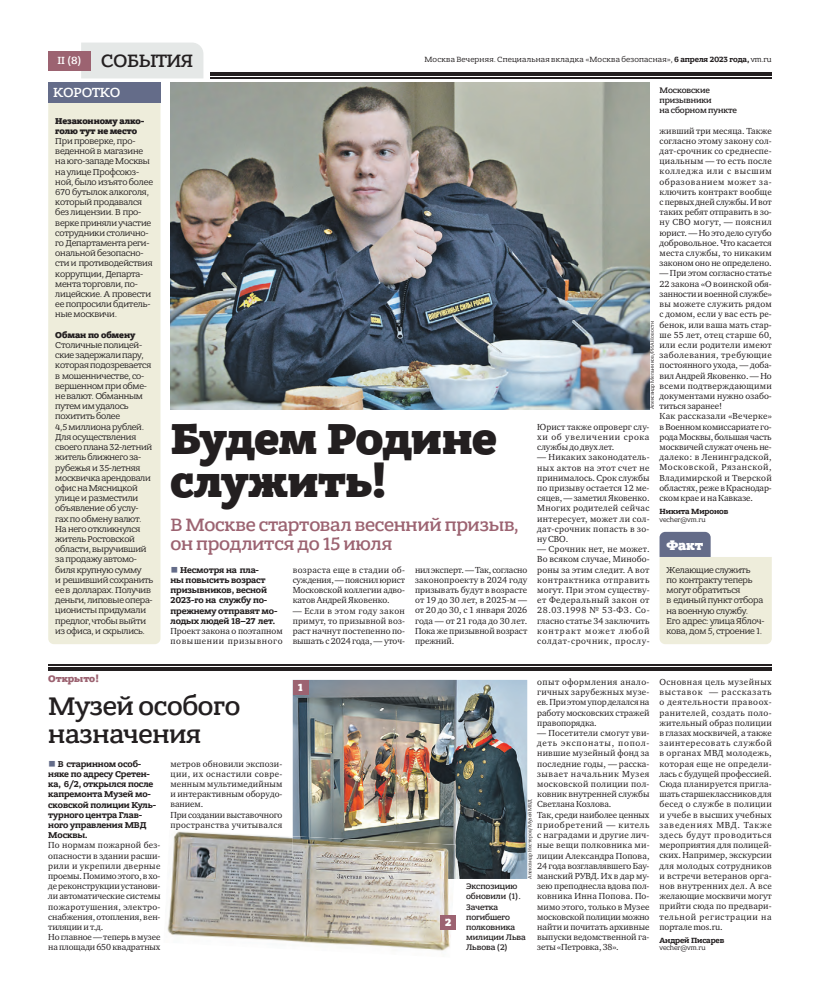
<style>
.page{position:relative;width:820px;height:993px;background:#fff}
.page>*{position:absolute;margin:0;border:0;box-sizing:border-box;transform-origin:0 0}
.t1{font:800 46px/43px "Bandera Pro";letter-spacing:-.015em;color:#231f20}
.t2{font:500 27px/27px "Bandera Pro";letter-spacing:-.01em;color:#231f20}
.t3{font:500 19px/19px "Bandera Pro";letter-spacing:-.01em;color:#9c6371}
.t4{font:500 19px "Bandera Pro";letter-spacing:-.025em;color:#231f20}
.t5{font:500 14px "Bandera Pro";letter-spacing:-.01em;color:#fff}
.t6{font:800 14px "Bandera Pro";color:#fff}
.t7{font:800 11px "Bandera Pro";color:#fff}
.t8{font:800 10px "Bandera Pro";letter-spacing:-.005em;color:#9c6371}
.t9{font:9px/10.2px "Charter ITC";letter-spacing:.005em;color:#231f20;text-align:justify}
.t10{font:9px/10.2px "Bandera Pro";letter-spacing:-.025em;color:#231f20}
.t11{font:700 9px/10.2px "Bandera Pro";letter-spacing:-.01em;color:#231f20}
.t12{font:800 9px/10.2px "Bandera Pro";letter-spacing:-.01em;color:#231f20}
.t13{font:500 8.5px/10.2px "Bandera Pro";letter-spacing:-.01em;color:#231f20}
.t14{font:8px "Bandera Pro";letter-spacing:.02em;color:#231f20}
.t15{font:700 8px "Bandera Pro";letter-spacing:-.01em;color:#231f20}
.t16{font:7px "Bandera Pro";letter-spacing:-.01em;color:#231f20}
.t17{font:5px "Bandera Pro";letter-spacing:-.005em;color:#231f20}
.s1{font-size:11px;color:#fff}
.s2{font-weight:700}
.s3{font-family:"PF Din Text Cond Pro X Black";font-weight:400;color:#646c89}
</style>
<div class="page">
<div style="left:81px;top:43px;width:122px;height:35px;background:#e5e8e7"></div>
<div style="left:48px;top:51px;width:43px;height:19px;background:#9c6371"></div>
<hr style="left:210px;top:72px;width:561px;height:1px;background:#231f20">
<hr style="left:210px;top:75px;width:561px;height:1px;background:#231f20">
<hr style="left:210px;top:77px;width:561px;height:1px;background:#231f20">
<svg style="left:659px;top:531px;width:112px;height:113px;background:#e2e2d7"></svg>
<div style="left:48px;top:103px;width:112px;height:541px;background:#eeeddb"></div>
<div style="left:48px;top:83px;width:112px;height:20px;background:#646c89"></div>
<hr style="left:48px;top:664px;width:723px;height:1px;background:#231f20">
<hr style="left:48px;top:667px;width:723px;height:1px;background:#231f20">
<hr style="left:48px;top:669px;width:723px;height:1px;background:#231f20">
<img style="left:170px;top:83px;width:479px;height:326px">
<img style="left:292px;top:679px;width:235px;height:199px">
<img style="left:167px;top:829px;width:287px;height:122px">
<img style="left:292px;top:835px;width:164px;height:43px">
<div style="left:292px;top:679px;width:16px;height:15px;background:#9c6371"></div>
<div style="left:440px;top:914px;width:16px;height:15px;background:#9c6371"></div>
<h3 class="t4" style="left:58px;top:49px;width:137px"><span class="s1">II (8)</span> СОБЫТИЯ</h3>
<p class="t14" style="left:424px;top:55px;width:348px">Москва Вечерняя. Специальная вкладка «Москва безопасная», <span class="s2">6 апреля 2023 года,</span> vm.ru</p>
<p class="t13" style="left:659px;top:85px;width:79px">Московские призывники<br>на сборном пункте</p>
<h3 class="t5" style="left:53px;top:84px;width:69px">КОРОТКО</h3>
<p class="t12" style="left:55px;top:116px;width:91px">Незаконному алко&shy;голю тут не место</p>
<p class="t10" style="left:55px;top:136px;width:99px">При проверке, про&shy;веденной в магазине на юго-западе Москвы на улице Профсоюз&shy;ной, было изъято более<br>670 бутылок алкоголя, который продавался без лицензии. В про&shy;верке приняли участие сотрудники столично&shy;го Департамента реги&shy;ональной безопасно&shy;сти и противодействия коррупции, Департа&shy;мента торговли, по&shy;лицейские. А провести ее попросили бдитель&shy;ные москвичи.</p>
<p class="t12" style="left:55px;top:330px;width:81px">Обман по обмену</p>
<p class="t10" style="left:55px;top:340px;width:100px">Столичные полицей&shy;ские задержали пару, которая подозревается в мошенничестве, со&shy;вершенном при обме&shy;не валют. Обманным путем им удалось похитить более<br>4,5 миллиона рублей.<br>Для осуществления своего плана 32-летний житель ближнего за&shy;рубежья и 35-летняя москвичка арендовали офис на Мясницкой улице и разместили объявление об услу&shy;гах по обмену валют.<br>На него откликнулся житель Ростовской области, выручивший за продажу автомо&shy;биля крупную сумму<br>и решивший сохранить ее в долларах. Получив деньги, липовые опера&shy;ционисты придумали предлог, чтобы выйти из офиса, и скрылись.</p>
<p class="t8" style="left:48px;top:672px;width:53px">Открыто!</p>
<p class="t9" style="left:659px;top:125px;width:114px">живший три месяца. Также согласно этому закону сол&shy;дат-срочник со среднеспе&shy;циальным — то есть после колледжа или с высшим образованием может за&shy;ключить контракт вообще с первых дней службы. И вот таких ребят отправить в зо&shy;ну СВО могут, — пояснил юрист. — Но это дело сугубо добровольное. Что касается места службы, то никаким законом оно не определено.</p>
<p class="t9" style="left:659px;top:268px;width:114px;text-align:left">— При этом согласно статье<br>22 закона «О воинской обя&shy;занности и военной службе» вы можете служить рядом с домом, если у вас есть ре&shy;бенок, или ваша мать стар&shy;ше 55 лет, отец старше 60, или если родители имеют заболевания, требующие постоянного ухода, — доба&shy;вил Андрей Яковенко. — Но всеми подтверждающими документами нужно озабо&shy;титься заранее!<br>Как рассказали «Вечерке» в Военном комиссариате го&shy;рода Москвы, большая часть москвичей служат очень не&shy;далеко: в Ленинградской,<br>Московской, Рязанской,<br>Владимирской и Тверской областях, реже в Краснодар&shy;ском крае и на Кавказе.</p>
<p class="t15" style="left:659px;top:506px;width:70px">Никита Миронов</p>
<p class="t16" style="left:659px;top:515px;width:48px">vecher@vm.ru</p>
<p class="t17" style="left:648px;top:409px;width:90px;rotate:-90deg">Александр Мельников/РИА Новости</p>
<h1 class="t1" style="left:170px;top:419px;width:328px">Будем Родине служить!</h1>
<h3 class="t3" style="left:170px;top:515px;width:350px">В Москве стартовал весенний призыв, он продлится до 15 июля</h3>
<p class="t9" style="left:537px;top:421px;width:114px">Юрист также опроверг слу&shy;хи об увеличении срока службы до двух лет.</p>
<p class="t9" style="left:537px;top:452px;width:114px">— Никаких законодатель&shy;ных актов на этот счет не принималось. Срок службы по призыву остается 12 ме&shy;сяцев, — заметил Яковенко.<br>Многих родителей сейчас интересует, может ли сол&shy;дат-срочник попасть в зо&shy;ну СВО.</p>
<p class="t9" style="left:537px;top:544px;width:114px">— Срочник нет, не может.<br>Во всяком случае, Минобо&shy;роны за этим следит. А вот контрактника отправить могут. При этом существу&shy;ет Федеральный закон от 28.03.1998 № 53-ФЗ. Со&shy;гласно статье 34 заключить контракт может любой солдат-срочник, прослу-</p>
<h3 class="t6" style="left:666px;top:536px;width:38px">Факт</h3>
<p class="t9" style="left:292px;top:564px;width:114px">возраста еще в стадии об&shy;суждения, — пояснил юрист Московской коллегии адво&shy;катов Андрей Яковенко.</p>
<p class="t9" style="left:292px;top:605px;width:114px">— Если в этом году закон примут, то призывной воз&shy;раст начнут постепенно по&shy;вышать с 2024 года, — уточ-</p>
<p class="t9" style="left:415px;top:564px;width:114px">нил эксперт. — Так, согласно законопроекту в 2024 году призывать будут в возрасте от 19 до 30 лет, в 2025-м — от 20 до 30, с 1 января 2026 года — от 21 года до 30 лет.<br>Пока же призывной возраст прежний.</p>
<p class="t11" style="left:170px;top:564px;width:108px"><span class="s3">■</span> Несмотря на пла-<br>ны повысить возраст призывников, весной<br>2023-го на службу по&shy;пре жнему отправят мо&shy;лодых людей 18–27 лет.</p>
<p class="t9" style="left:170px;top:625px;width:114px">Проект закона о поэтапном повышении призывного</p>
<p class="t10" style="left:666px;top:564px;width:99px">Желающие служить<br>по контракту теперь могут обратиться<br>в единый пункт отбора на военную службу.<br>Его адрес: улица Яблоч&shy;кова, дом 5, строение 1.</p>
<p class="t9" style="left:537px;top:676px;width:114px">опыт оформления анало&shy;гичных зарубежных музе&shy;ев. При этом упор делался на работу московских стражей правопорядка.</p>
<p class="t9" style="left:537px;top:727px;width:114px;text-align:left">— Посетители смогут уви&shy;деть экспонаты, попол&shy;нившие музейный фонд за последние годы, — расска&shy;зывает начальник Музея московской полиции пол&shy;ковник внутренней службы<br>Светлана Козлова.<br>Так, среди наиболее ценных приобретений — китель с наградами и другие лич&shy;ные вещи полковника ми&shy;лиции Александра Попова,<br>24 года возглавлявшего Бау&shy;манский РУВД. Их в дар му&shy;зею преподнесла вдова пол&shy;ковника Инна Попова. По&shy;мимо этого, только в Музее московской полиции можно найти и почитать архивные выпуски ведомственной га&shy;зеты «Петровка, 38».</p>
<p class="t9" style="left:659px;top:676px;width:114px">Основная цель музейных выставок — рассказать о деятельности правоох&shy;ранителей, создать поло&shy;жительный образ полиции в глазах москвичей, а также заинтересовать службой в органах МВД молодежь, которая еще не определи&shy;лась с будущей профессией.<br>Сюда планируется пригла&shy;шать старшеклассников для бесед о службе в полиции и учебе в высших учебных заведениях МВД. Также здесь будут проводиться мероприятия для полицей&shy;ских. Например, экскурсии для молодых сотрудников и встречи ветеранов орга&shy;нов внутренних дел. А все желающие москвичи могут прийти сюда по предвари&shy;тельной регистрации на портале mos.ru.</p>
<p class="t15" style="left:659px;top:935px;width:66px">Андрей Писарев</p>
<p class="t16" style="left:659px;top:943px;width:48px">vecher@vm.ru</p>
<p class="t7" style="left:298px;top:680px;width:7px">1</p>
<h2 class="t2" style="left:48px;top:693px;width:194px">Музей особого назначения</h2>
<p class="t11" style="left:48px;top:758px;width:109px"><span class="s3">■</span> В старинном особ&shy;няке по адресу Сретен&shy;ка, 6/2, открылся после капремонта Музей мо&shy;сковской полиции Куль&shy;турного центра Глав&shy;ного управления МВД<br>Москвы.</p>
<p class="t9" style="left:48px;top:839px;width:114px;text-align:left">По нормам пожарной без&shy;опасности в здании расши&shy;рили и укрепили дверные проемы. Помимо этого, в хо&shy;де реконструкции установи&shy;ли автоматические системы пожаротушения, электро&shy;снабжения, отопления, вен&shy;тиляции и т.д.<br>Но главное — теперь в музее на площади 650 квадратных</p>
<p class="t9" style="left:170px;top:758px;width:113px;text-align:left">метров обновили экспози&shy;ции, их оснастили совре&shy;менным мультимедийным и интерактивным оборудо&shy;ванием.<br>При создании выставочного пространства учитывался</p>
<p class="t17" style="left:526px;top:878px;width:81px;rotate:-90deg">Александр Нестеров/Музей МВД</p>
<p class="t13" style="left:466px;top:881px;width:61px">Экспозицию обновили (1).<br>Зачетка погибшего полковника милиции Льва<br>Львова (2)</p>
<p class="t7" style="left:445px;top:915px;width:8px">2</p>
</div>
